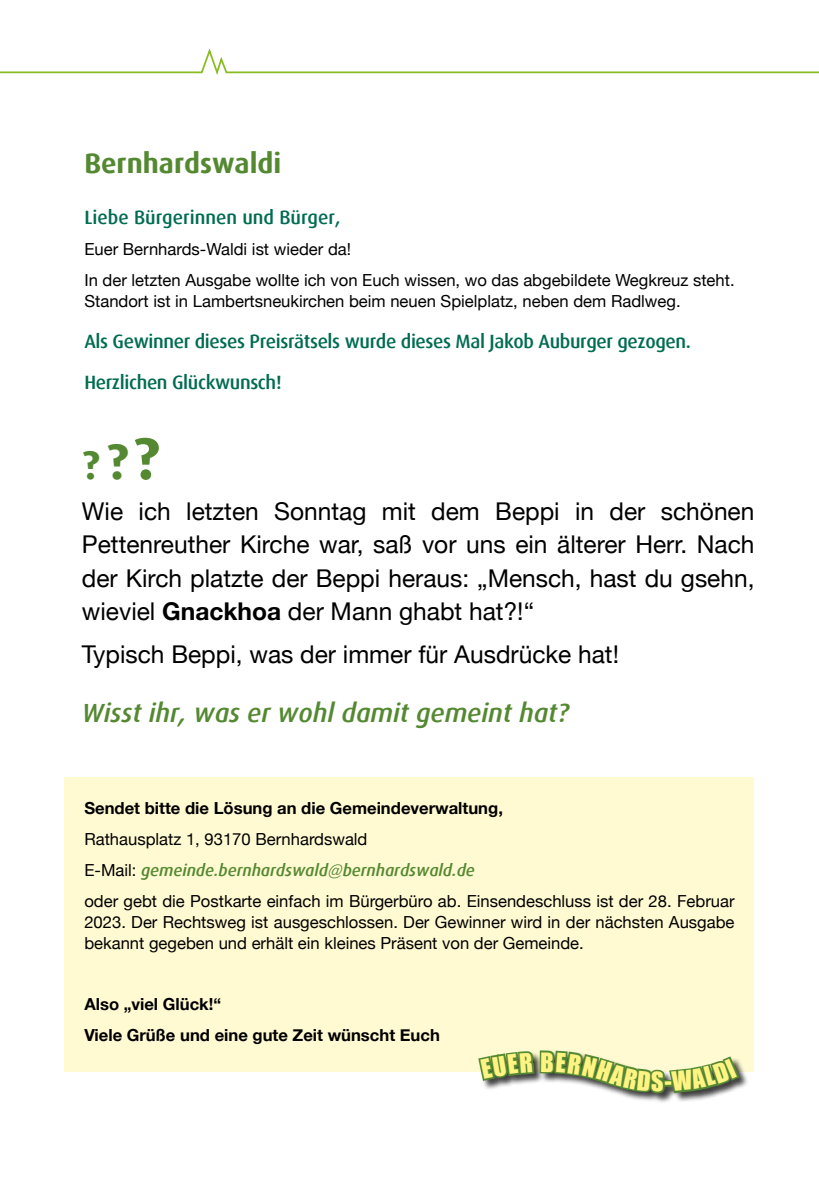
<style>
.page{position:relative;width:819px;height:1191px;background:#fff}
.page>*{position:absolute;margin:0;border:0;box-sizing:border-box;transform-origin:0 0}
.t1{font:700 39.9px "Dax";color:#548931}
.t2{font:700 28px "Dax";color:#548931}
.t3{font:italic 500 26.25px "Dax";color:#548931}
.t4{font:24.5px/33.2px "Helvetica Neue";color:#000;text-align:justify}
.t5{font:500 19.25px/40.8px "Dax";letter-spacing:-.02em;color:#006c52}
.t6{font:500 19.25px "Dax";color:#006c52}
.t7{font:16.62px/21px "Helvetica Neue";color:#000}
.t8{font:700 16.62px/31px "Helvetica Neue";color:#000}
.t9{font:italic 500 16.62px "Dax";color:#548931}
.s1{font-size:49.88px}
.s2{font-size:59.85px}
.s3{font-weight:700}
.s4{font-family:"Helvetica Neue";font-weight:400;font-style:normal;color:#000}
</style>
<div class="page">
<svg style="left:0;top:48px;width:819px;height:27px"></svg>
<div style="left:64px;top:777px;width:690px;height:294px;background:#fffad2"></div>
<div style="left:478px;top:1050px;width:271px;height:53px;background:#000;opacity:.75"></div>
<svg style="left:480px;top:1052px;width:52px;height:26px"></svg>
<svg style="left:541px;top:1052px;width:196px;height:39px"></svg>
<h2 class="t2" style="left:84px;top:148px;width:198px">Bernhardswaldi</h2>
<p class="t6" style="left:84px;top:207px;width:257px">Liebe Bürgerinnen und Bürger,</p>
<p class="t7" style="left:84px;top:235px;width:651px;line-height:31px">Euer Bernhards-Waldi ist wieder da!<br>In der letzten Ausgabe wollte ich von Euch wissen, wo das abgebildete Wegkreuz steht.</p>
<p class="t7" style="left:84px;top:291px;width:597px">Standort ist in Lambertsneukirchen beim neuen Spielplatz, neben dem Radlweg.</p>
<p class="t5" style="left:84px;top:321px;width:608px">Als Gewinner dieses Preisrätsels wurde dieses Mal Jakob Auburger gezogen.<br>Herzlichen Glückwunsch!</p>
<h1 class="t1" style="left:82px;top:443px;width:79px">?<span class="s1">?</span><span class="s2">?</span></h1>
<h3 class="t4" style="left:82px;top:496px;width:674px">Wie ich letzten Sonntag mit dem Beppi in der schönen Pettenreuther Kirche war, saß vor uns ein älterer Herr. Nach der Kirch platzte der Beppi heraus: „Mensch, hast du gsehn, wieviel <span class="s3">Gnackhoa</span> der Mann ghabt hat?!“</h3>
<h3 class="t4" style="left:82px;top:639px;width:538px">Typisch Beppi, was der immer für Ausdrücke hat!</h3>
<h3 class="t3" style="left:82px;top:698px;width:488px">Wisst ihr, was er wohl damit gemeint hat?</h3>
<p class="t8" style="left:84px;top:793px;width:420px">Sendet bitte die Lösung an die Gemeindeverwaltung,</p>
<p class="t7" style="left:84px;top:829px;width:284px">Rathausplatz 1, 93170 Bernhardswald</p>
<p class="t9" style="left:84px;top:860px;width:392px"><span class="s4">E-Mail:</span> gemeinde.bernhardswald@bernhardswald.de</p>
<p class="t7" style="left:84px;top:891px;width:651px;text-align:justify">oder gebt die Postkarte einfach im Bürgerbüro ab. Einsendeschluss ist der 28. Februar 2023. Der Rechtsweg ist ausgeschlossen. Der Gewinner wird in der nächsten Ausgabe bekannt gegeben und erhält ein kleines Präsent von der Gemeinde.</p>
<p class="t8" style="left:84px;top:989px;width:357px">Also „viel Glück!“<br>Viele Grüße und eine gute Zeit wünscht Euch</p>
</div>
